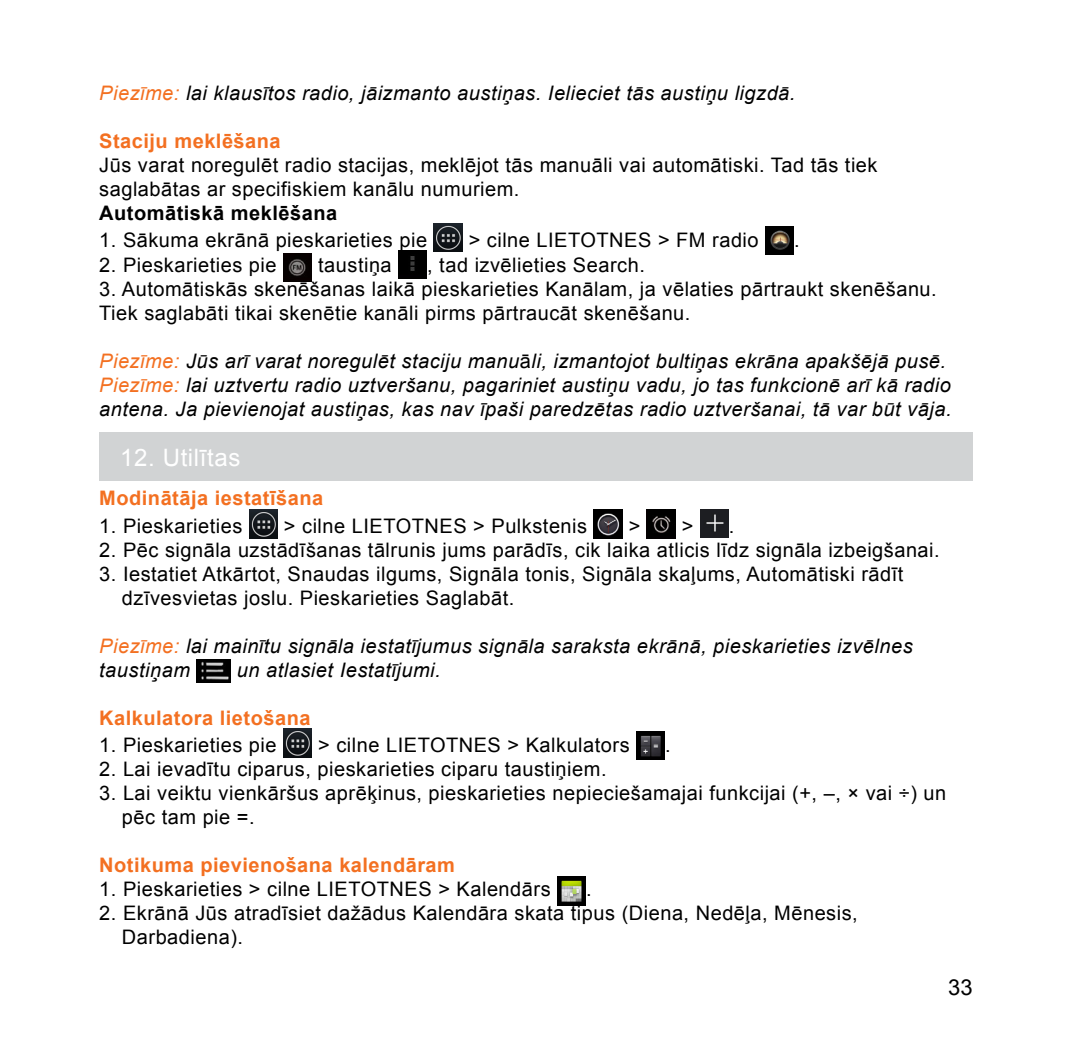
<style>
.page{position:relative;width:1072px;height:1049px;background:#fff}
.page>*{position:absolute;margin:0;border:0;box-sizing:border-box;transform-origin:0 0}
.t1{font:24px "Arial";letter-spacing:.025em;color:#fff}
.t2{font:22px "Arial";color:#000}
.t3{font:20px/24px "Arial";letter-spacing:.025em;color:#000}
.t4{font:italic 20px/24px "Arial";letter-spacing:.025em;color:#000}
.t5{font:700 20px "Arial";letter-spacing:.025em;color:#f37021}
.t6{font:700 20px "Arial";letter-spacing:.025em;color:#000}
.s1{color:#f37021}
.s2{font-style:normal}
</style>
<div class="page">
<img style="left:434px;top:224px;width:28px;height:28px">
<img style="left:765px;top:226px;width:28px;height:29px">
<img style="left:283px;top:253px;width:28px;height:28px">
<img style="left:398px;top:251px;width:28px;height:28px">
<div style="left:99px;top:433px;width:873px;height:48px;background:#d1d3d4"></div>
<img style="left:249px;top:510px;width:28px;height:28px">
<img style="left:593px;top:510px;width:29px;height:28px">
<img style="left:647px;top:510px;width:28px;height:28px">
<img style="left:700px;top:509px;width:28px;height:29px">
<img style="left:196px;top:660px;width:34px;height:22px">
<img style="left:283px;top:729px;width:28px;height:28px">
<img style="left:636px;top:731px;width:28px;height:28px">
<img style="left:557px;top:877px;width:28px;height:28px">
<p class="t4" style="left:99px;top:81px;width:697px"><span class="s1">Piezīme:</span> lai klausītos radio, jāizmanto austiņas. Ielieciet tās austiņu ligzdā.</p>
<p class="t5" style="left:99px;top:127px;width:183px">Staciju meklēšana</p>
<p class="t3" style="left:99px;top:153px;width:779px">Jūs varat noregulēt radio stacijas, meklējot tās manuāli vai automātiski. Tad tās tiek saglabātas ar specifiskiem kanālu numuriem.</p>
<p class="t6" style="left:99px;top:199px;width:239px">Automātiskā meklēšana</p>
<p class="t3" style="left:99px;top:228px;width:329px">1. Sākuma ekrānā pieskarieties pie</p>
<p class="t3" style="left:468px;top:228px;width:291px">&gt; cilne LIETOTNES &gt; FM radio</p>
<p class="t3" style="left:794px;top:228px;width:7px">.</p>
<p class="t3" style="left:99px;top:253px;width:179px">2. Pieskarieties pie</p>
<p class="t3" style="left:318px;top:253px;width:75px">taustiņa</p>
<p class="t3" style="left:427px;top:253px;width:219px">, tad izvēlieties Search.</p>
<p class="t3" style="left:99px;top:277px;width:839px">3. Automātiskās skenēšanas laikā pieskarieties Kanālam, ja vēlaties pārtraukt skenēšanu.<br>Tiek saglabāti tikai skenētie kanāli pirms pārtraucāt skenēšanu.</p>
<p class="t4" style="left:99px;top:349px;width:853px"><span class="s1">Piezīme:</span> Jūs arī varat noregulēt staciju manu<span class="s2">ā</span>li, izmantojot bultiņas ekrāna apakšējā pusē.<br><span class="s1">Piezīme:</span> lai uztvertu radio uztveršanu, pagariniet austiņu vadu, jo tas funkcionē arī kā radio antena. Ja pievienojat austiņas, kas nav īpaši paredzētas radio uztveršanai, tā var būt vāja.</p>
<p class="t1" style="left:120px;top:441px;width:121px">12. Utilītas</p>
<p class="t5" style="left:99px;top:485px;width:225px">Modinātāja iestatīšana</p>
<p class="t3" style="left:99px;top:514px;width:145px">1. Pieskarieties</p>
<p class="t3" style="left:284px;top:514px;width:305px">&gt; cilne LIETOTNES &gt; Pulkstenis</p>
<p class="t3" style="left:628px;top:514px;width:66px">&gt; &gt;</p>
<p class="t3" style="left:729px;top:514px;width:7px">.</p>
<p class="t3" style="left:99px;top:538px;width:842px">2. Pēc signāla uzstādīšanas tālrunis jums parādīs, cik laika atlicis līdz signāla izbeigšanai.</p>
<p class="t3" style="left:122px;top:562px;width:783px;text-indent:-23px">3. Iestatiet Atkārtot, Snaudas ilgums, Signāla tonis, Signāla skaļums, Automātiski rādīt dzīvesvietas joslu. Pieskarieties Saglabāt.</p>
<p class="t4" style="left:99px;top:634px;width:815px"><span class="s1">Piezīme:</span> lai mainītu signāla iestatījumus signāla saraksta ekrānā, pieskarieties izvēlnes taustiņam</p>
<p class="t4" style="left:237px;top:658px;width:205px">un atlasiet Iestatījumi.</p>
<p class="t5" style="left:99px;top:704px;width:213px">Kalkulatora lietošana</p>
<p class="t3" style="left:99px;top:733px;width:179px">1. Pieskarieties pie</p>
<p class="t3" style="left:318px;top:733px;width:313px">&gt; cilne LIETOTNES &gt; Kalkulators</p>
<p class="t3" style="left:665px;top:733px;width:7px">.</p>
<p class="t3" style="left:99px;top:757px;width:509px">2. Lai ievadītu ciparus, pieskarieties ciparu taustiņiem.</p>
<p class="t3" style="left:122px;top:781px;width:826px;text-indent:-23px">3. Lai veiktu vienkāršus aprēķinus, pieskarieties nepieciešamajai funkcijai (+, –, × vai ÷) un pēc tam pie =.</p>
<p class="t5" style="left:99px;top:851px;width:357px">Notikuma pievienošana kalendāram</p>
<p class="t3" style="left:99px;top:877px;width:453px">1. Pieskarieties &gt; cilne LIETOTNES &gt; Kalendārs</p>
<p class="t3" style="left:586px;top:877px;width:7px">.</p>
<p class="t3" style="left:122px;top:901px;width:737px;text-indent:-23px">2. Ekrānā Jūs atradīsiet dažādus Kalendāra skata tipus (Diena, Nedēļa, Mēnesis,<br>Darbadiena).</p>
<p class="t2" style="left:948px;top:973px;width:26px">33</p>
</div>
